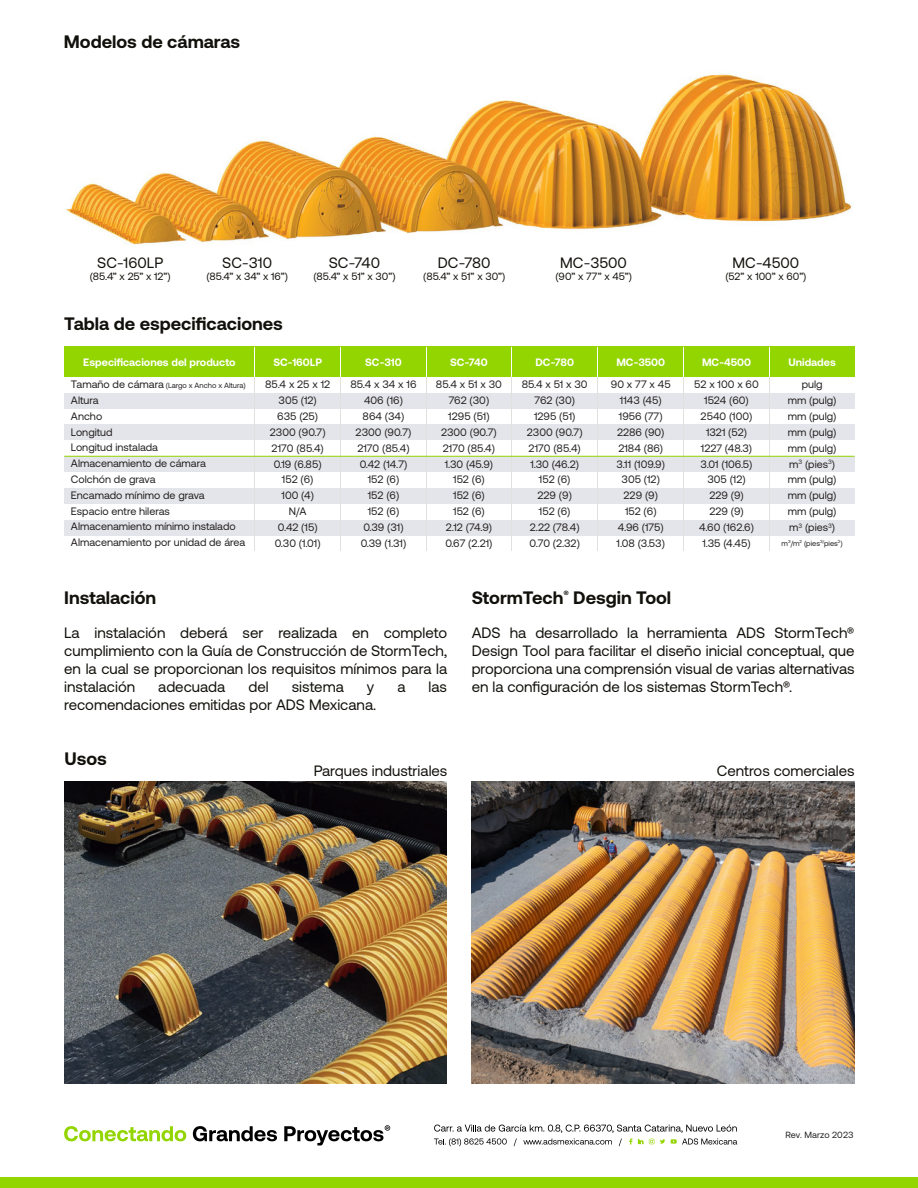
<style>
.page{position:relative;width:918px;height:1188px;background:#fff}
.page>*{position:absolute;margin:0;border:0;box-sizing:border-box;transform-origin:0 0}
.t1{font:700 18px "Aeonik";color:#12100b}
.t2{font:15px/18px "Aeonik";color:#12100b;text-align:justify}
.t3{font:10.8px/15.9px "Aeonik";color:#231f20;text-align:center}
.t4{font:700 10.8px "Aeonik";color:#fff}
.t5{font:10.5px "Aeonik";color:#12100b}
.t6{font:9px "Aeonik";letter-spacing:.01em;color:#231f20}
.t7{font:7.5px "Aeonik";color:#231f20}
.s1{font-size:10.8px}
</style>
<div class="page">
<img style="left:64px;top:782px;width:383px;height:302px">
<img style="left:472px;top:782px;width:383px;height:302px">
<div style="left:64px;top:346px;width:791px;height:31px;background:#93d500"></div>
<div style="left:64px;top:393px;width:791px;height:16px;background:#e4e5ea"></div>
<div style="left:64px;top:424px;width:791px;height:16px;background:#e4e5ea"></div>
<div style="left:64px;top:456px;width:791px;height:16px;background:#e4e5ea"></div>
<div style="left:64px;top:488px;width:791px;height:16px;background:#e4e5ea"></div>
<div style="left:64px;top:520px;width:791px;height:16px;background:#e4e5ea"></div>
<hr style="left:255px;top:377px;width:1px;height:174px;background:#e1e0dd">
<hr style="left:340px;top:377px;width:1px;height:174px;background:#e1e0dd">
<hr style="left:426px;top:377px;width:1px;height:174px;background:#e1e0dd">
<hr style="left:512px;top:377px;width:1px;height:174px;background:#e1e0dd">
<hr style="left:598px;top:377px;width:1px;height:174px;background:#e1e0dd">
<hr style="left:683px;top:377px;width:1px;height:174px;background:#e1e0dd">
<svg style="left:340px;top:348px;width:1px;height:29px"></svg>
<svg style="left:426px;top:348px;width:1px;height:29px"></svg>
<svg style="left:683px;top:348px;width:1px;height:29px"></svg>
<hr style="left:769px;top:377px;width:1px;height:174px;background:#e1e0dd">
<svg style="left:769px;top:348px;width:1px;height:29px"></svg>
<hr style="left:64px;top:456px;width:791px;height:1px;background:#93d500">
<img style="left:66px;top:74px;width:786px;height:171px">
<div style="left:0;top:1177px;width:918px;height:11px;background:#93d500"></div>
<svg style="left:64px;top:1126px;width:122px;height:15px"></svg>
<svg style="left:193px;top:1126px;width:84px;height:15px"></svg>
<svg style="left:284px;top:1125px;width:106px;height:21px"></svg>
<svg style="left:434px;top:1125px;width:303px;height:21px"></svg>
<h1 class="t1" style="left:64px;top:31px;width:178px">Modelos de cámaras</h1>
<h2 class="t2" style="left:97px;top:254px;width:68px">SC-160LP</h2>
<p class="t5" style="left:90px;top:271px;width:82px">(85.4” x 25” x 12”)</p>
<h2 class="t2" style="left:222px;top:254px;width:51px">SC-310</h2>
<p class="t5" style="left:206px;top:271px;width:83px">(85.4” x 34” x 16”)</p>
<h2 class="t2" style="left:329px;top:254px;width:53px">SC-740</h2>
<p class="t5" style="left:313px;top:271px;width:84px">(85.4” x 51” x 30”)</p>
<h2 class="t2" style="left:438px;top:254px;width:54px">DC-780</h2>
<p class="t5" style="left:423px;top:271px;width:84px">(85.4” x 51” x 30”)</p>
<h2 class="t2" style="left:560px;top:254px;width:68px">MC-3500</h2>
<p class="t5" style="left:556px;top:271px;width:78px">(90” x 77” x 45”)</p>
<h2 class="t2" style="left:733px;top:254px;width:68px">MC-4500</h2>
<p class="t5" style="left:725px;top:271px;width:83px">(52” x 100” x 60”)</p>
<h1 class="t1" style="left:64px;top:314px;width:220px">Tabla de especificaciones</h1>
<p class="t4" style="left:83px;top:356px;width:154px">Especificaciones del producto</p>
<p class="t4" style="left:273px;top:356px;width:50px">SC-160LP</p>
<p class="t4" style="left:788px;top:356px;width:49px">Unidades</p>
<p class="t3" style="left:788px;top:392px;width:50px;text-align:left">mm (pulg) mm (pulg) mm (pulg) mm (pulg) m<sup>3</sup> (pies<sup>3</sup>) mm (pulg) mm (pulg) mm (pulg) m<sup>3</sup> (pies<sup>3</sup>)</p>
<p class="t7" style="left:782px;top:539px;width:63px">m<sup>3</sup>/m<sup>2</sup> (pies<sup>3/</sup>pies<sup>2</sup>)</p>
<p class="t4" style="left:535px;top:356px;width:40px">DC-780</p>
<p class="t4" style="left:616px;top:356px;width:50px">MC-3500</p>
<p class="t3" style="left:617px;top:392px;width:50px">1143 (45)<br>1956 (77)<br>2286 (90)<br>2184 (86)<br>3.11 (109.9)<br>305 (12)<br>229 (9)<br>152 (6)<br>4.96 (175)<br>1.08 (3.53)</p>
<p class="t4" style="left:365px;top:356px;width:38px">SC-310</p>
<p class="t3" style="left:356px;top:392px;width:57px">406 (16)<br>864 (34)<br>2300 (90.7)<br>2170 (85.4)<br>0.42 (14.7)<br>152 (6)<br>152 (6)<br>152 (6)<br>0.39 (31)<br>0.39 (1.31)</p>
<p class="t4" style="left:450px;top:356px;width:39px">SC-740</p>
<p class="t3" style="left:441px;top:392px;width:57px">762 (30)<br>1295 (51)<br>2300 (90.7)<br>2170 (85.4)<br>1.30 (45.9)<br>152 (6)<br>152 (6)<br>152 (6)<br>2.12 (74.9)<br>0.67 (2.21)</p>
<p class="t3" style="left:527px;top:392px;width:57px">762 (30)<br>1295 (51)<br>2300 (90.7)<br>2170 (85.4)<br>1.30 (46.2)<br>152 (6)<br>229 (9)<br>152 (6)<br>2.22 (78.4)<br>0.70 (2.32)</p>
<p class="t4" style="left:702px;top:356px;width:51px">MC-4500</p>
<p class="t3" style="left:704px;top:392px;width:46px">1524 (60)</p>
<p class="t3" style="left:265px;top:376px;width:67px">85.4 x 25 x 12</p>
<p class="t3" style="left:350px;top:376px;width:68px">85.4 x 34 x 16</p>
<p class="t3" style="left:436px;top:376px;width:67px">85.4 x 51 x 30</p>
<p class="t3" style="left:522px;top:376px;width:67px">85.4 x 51 x 30</p>
<p class="t3" style="left:611px;top:376px;width:61px">90 x 77 x 45</p>
<p class="t3" style="left:694px;top:376px;width:66px">52 x 100 x 60</p>
<p class="t3" style="left:802px;top:376px;width:22px">pulg</p>
<p class="t3" style="left:699px;top:408px;width:56px">2540 (100)<br>1321 (52)<br>1227 (48.3)<br>3.01 (106.5)<br>305 (12)<br>229 (9)<br>229 (9)<br>4.60 (162.6)<br>1.35 (4.45)</p>
<p class="t7" style="left:71px;top:382px;width:176px"><span class="s1">Tamaño de cámara</span> (Largo x Ancho x Altura)</p>
<p class="t3" style="left:71px;top:392px;width:176px;text-align:left">Altura<br>Ancho<br>Longitud<br>Longitud instalada<br>Almacenamiento de cámara<br>Colchón de grava<br>Encamado mínimo de grava<br>Espacio entre hileras<br>Almacenamiento mínimo instalado<br>Almacenamiento por unidad de área</p>
<p class="t3" style="left:270px;top:392px;width:57px">305 (12)<br>635 (25)<br>2300 (90.7)<br>2170 (85.4)<br>0.19 (6.85)<br>152 (6)<br>100 (4)<br>N/A<br>0.42 (15)<br>0.30 (1.01)</p>
<h1 class="t1" style="left:64px;top:588px;width:94px">Instalación</h1>
<h2 class="t2" style="left:64px;top:624px;width:384px">La instalación deberá ser realizada en completo cumplimiento con la Guía de Construcción de StormTech, en la cual se proporcionan los requisitos mínimos para la instalación</h2>
<h2 class="t2" style="left:158px;top:678px;width:69px">adecuada</h2>
<h2 class="t2" style="left:248px;top:678px;width:22px">del</h2>
<h2 class="t2" style="left:292px;top:678px;width:53px">sistema</h2>
<h2 class="t2" style="left:367px;top:678px;width:9px">y</h2>
<h2 class="t2" style="left:397px;top:678px;width:10px">a</h2>
<h2 class="t2" style="left:429px;top:678px;width:20px">las</h2>
<h2 class="t2" style="left:64px;top:696px;width:313px">recomendaciones emitidas por ADS Mexicana.</h2>
<h1 class="t1" style="left:472px;top:588px;width:201px">StormTech<sup>®</sup> Desgin Tool</h1>
<h2 class="t2" style="left:472px;top:624px;width:384px">ADS ha desarrollado la herramienta ADS StormTech® Design Tool para facilitar el diseño inicial conceptual, que proporciona una comprensión visual de varias alternativas en la configuración de los sistemas StormTech®.</h2>
<h1 class="t1" style="left:64px;top:749px;width:44px">Usos</h1>
<h2 class="t2" style="left:314px;top:762px;width:135px">Parques industriales</h2>
<h2 class="t2" style="left:717px;top:762px;width:139px">Centros comerciales</h2>
<p class="t6" style="left:786px;top:1130px;width:70px">Rev. Marzo 2023</p>
</div>
